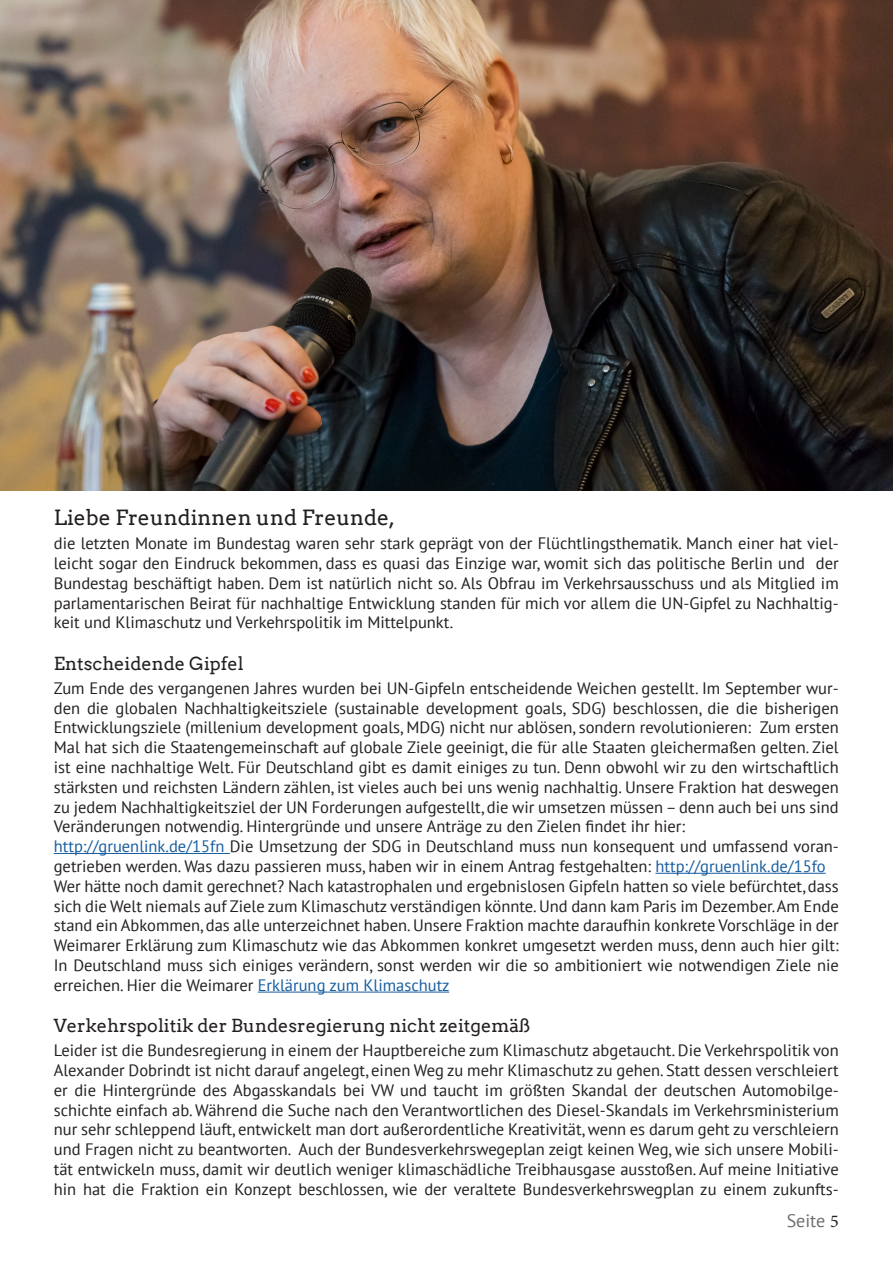
<style>
.page{position:relative;width:893px;height:1263px;background:#fff}
.page>*{position:absolute;margin:0;border:0;box-sizing:border-box;transform-origin:0 0}
.t1{font:21px "Arvo";color:#231f20}
.t2{font:18px "Arvo";color:#231f20}
.t3{font:18px "PT Sans";color:#6c6d70}
.t4{font:16.5px/19.8px "PT Sans";color:#231f20;text-align:justify}
.s1{color:#175d9e}
.s2{font-family:"Minion Pro";color:#231f20}
</style>
<div class="page">
<img style="left:0;top:0;width:893px;height:490px">
<hr style="left:54px;top:853px;width:176px;height:1px;background:#175d9e">
<hr style="left:655px;top:873px;width:171px;height:1px;background:#175d9e">
<hr style="left:258px;top:992px;width:191px;height:1px;background:#175d9e">
<p class="t1" style="left:54px;top:505px;width:343px">Liebe Freundinnen und Freunde,</p>
<p class="t4" style="left:54px;top:533px;width:786px">die letzten Monate im Bundestag waren sehr stark geprägt von der Flüchtlingsthematik. Manch einer hat viel&shy;leicht sogar den Eindruck bekommen, dass es quasi das Einzige war, womit sich das politische Berlin und der Bundestag beschäftigt haben. Dem ist natürlich nicht so. Als Obfrau im Verkehrsausschuss und als Mitglied im parlamentarischen Beirat für nachhaltige Entwicklung standen für mich vor allem die UN-Gipfel zu Nachhaltig&shy;keit und Klimaschutz und Verkehrspolitik im Mittelpunkt.</p>
<p class="t2" style="left:54px;top:652px;width:191px">Entscheidende Gipfel</p>
<p class="t4" style="left:54px;top:678px;width:786px">Zum Ende des vergangenen Jahres wurden bei UN-Gipfeln entscheidende Weichen gestellt. Im September wur&shy;den die globalen Nachhaltigkeitsziele (sustainable development goals, SDG) beschlossen, die die bisherigen Entwicklungsziele (millenium development goals, MDG) nicht nur ablösen, sondern revolutionieren: Zum ersten Mal hat sich die Staatengemeinschaft auf globale Ziele geeinigt, die für alle Staaten gleichermaßen gelten. Ziel ist eine nachhaltige Welt. Für Deutschland gibt es damit einiges zu tun. Denn obwohl wir zu den wirtschaftlich stärksten und reichsten Ländern zählen, ist vieles auch bei uns wenig nachhaltig. Unsere Fraktion hat deswegen zu jedem Nachhaltigkeitsziel der UN Forderungen aufgestellt, die wir umsetzen müssen – denn auch bei uns sind Veränderungen notwendig. Hintergründe und unsere Anträge zu den Zielen findet ihr hier:</p>
<p class="t4" style="left:54px;top:836px;width:786px"><span class="s1">http://gruenlink.de/15fn</span> Die Umsetzung der SDG in Deutschland muss nun konsequent und umfassend voran&shy;getrieben werden. Was dazu passieren muss, haben wir in einem Antrag festgehalten: <span class="s1">http://gruenlink.de/15fo</span></p>
<p class="t4" style="left:54px;top:876px;width:786px">Wer hätte noch damit gerechnet? Nach katastrophalen und ergebnislosen Gipfeln hatten so viele befürchtet, dass sich die Welt niemals auf Ziele zum Klimaschutz verständigen könnte. Und dann kam Paris im Dezember. Am Ende stand ein Abkommen, das alle unterzeichnet haben. Unsere Fraktion machte daraufhin konkrete Vorschläge in der Weimarer Erklärung zum Klimaschutz wie das Abkommen konkret umgesetzt werden muss, denn auch hier gilt:<br>In Deutschland muss sich einiges verändern, sonst werden wir die so ambitioniert wie notwendigen Ziele nie erreichen. Hier die Weimarer <span class="s1">Erklärung zum Klimaschutz</span></p>
<p class="t2" style="left:54px;top:1015px;width:478px">Verkehrspolitik der Bundesregierung nicht zeitgemäß</p>
<p class="t4" style="left:54px;top:1040px;width:786px">Leider ist die Bundesregierung in einem der Hauptbereiche zum Klimaschutz abgetaucht. Die Verkehrspolitik von Alexander Dobrindt ist nicht darauf angelegt, einen Weg zu mehr Klimaschutz zu gehen. Statt dessen verschleiert er die Hintergründe des Abgasskandals bei VW und taucht im größten Skandal der deutschen Automobilge&shy;schichte einfach ab. Während die Suche nach den Verantwortlichen des Diesel-Skandals im Verkehrsministerium nur sehr schleppend läuft, entwickelt man dort außerordentliche Kreativität, wenn es darum geht zu verschleiern und Fragen nicht zu beantworten. Auch der Bundesverkehrswegeplan zeigt keinen Weg, wie sich unsere Mobili&shy;tät entwickeln muss, damit wir deutlich weniger klimaschädliche Treibhausgase ausstoßen. Auf meine Initiative hin hat die Fraktion ein Konzept beschlossen, wie der veraltete Bundesverkehrswegplan zu einem zukunfts-</p>
<p class="t3" style="left:787px;top:1209px;width:54px">Seite <span class="s2">5</span></p>
</div>
